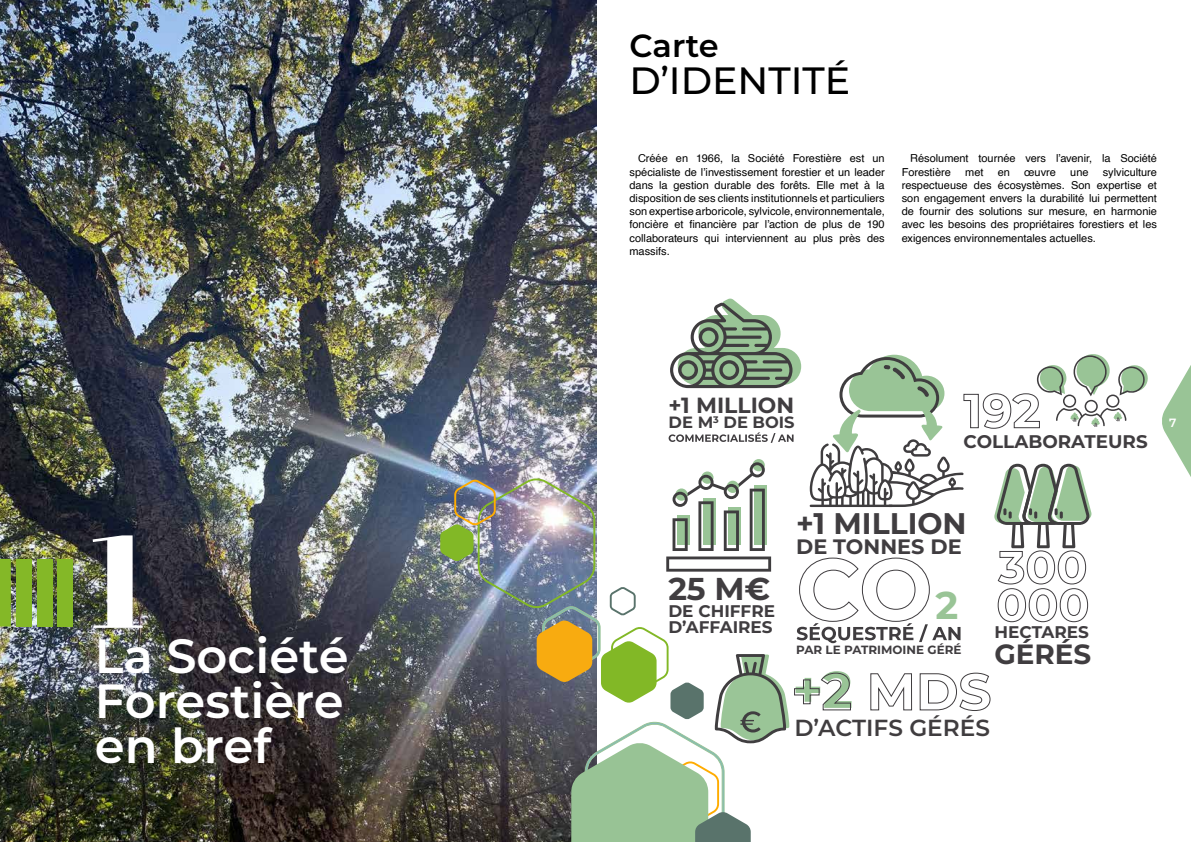
<style>
.page{position:relative;width:1191px;height:842px;background:#fff}
.page>*{position:absolute;margin:0;border:0;box-sizing:border-box;transform-origin:0 0}
.t1{font:130px "Abril Fatface";color:#fff}
.t2{font:700 51.6px "Montserrat";color:#99c496}
.t3{font:600 48px/45px "Montserrat";color:#fff;text-align:justify}
.t4{font:700 38.7px "Montserrat";color:#99c496}
.t5{font:500 38px "Montserrat";color:#000}
.t6{font:600 32px "Montserrat";color:#000}
.t7{font:700 31.6px "Montserrat";color:#403d40}
.t8{font:700 29.8px "Montserrat";color:#403d40}
.t9{font:700 27.8px "Montserrat";color:#403d40}
.t10{font:600 23.2px "Montserrat";color:#403d3f}
.t11{font:700 21.9px "Montserrat";color:#403d40}
.t12{font:700 20.9px "Montserrat";color:#403d40}
.t13{font:700 18.3px "Montserrat";color:#403d40}
.t14{font:700 16.9px "Montserrat";color:#403d40}
.t15{font:700 16.8px/16.7px "Montserrat";color:#403d40}
.t16{font:700 16.3px "Montserrat";color:#403d40}
.t17{font:600 12px "Montserrat";color:#fff}
.t18{font:700 11.9px "Montserrat";color:#403d40}
.t19{font:11px/13.2px "Helvetica";letter-spacing:-.005em;color:#000;text-align:justify}
</style>
<div class="page">
<svg style="left:1162px;top:365px;width:29px;height:112px"></svg>
<img style="left:0;top:0;width:597px;height:842px">
<div style="left:57px;top:559px;width:16px;height:67px;background:#84b827"></div>
<div style="left:37px;top:559px;width:16px;height:67px;background:#84b827"></div>
<div style="left:16px;top:559px;width:16px;height:67px;background:#84b827"></div>
<svg style="left:0;top:559px;width:11px;height:67px"></svg>
<svg style="left:440px;top:298px;width:708px;height:544px"></svg>
<h1 class="t1" style="left:91px;top:490px;width:57px">1</h1>
<h3 class="t3" style="left:95px;top:631px;width:255px">La Société Forestière en bref</h3>
<h3 class="t6" style="left:629px;top:23px;width:91px">Carte</h3>
<h3 class="t5" style="left:629px;top:54px;width:222px">D’IDENTITÉ</h3>
<p class="t19" style="left:629px;top:152px;width:257px;text-indent:9px">Créée en 1966, la Société Forestière est un spécialiste de l’investissement forestier et un leader dans la gestion durable des forêts. Elle met à la disposition de ses clients institutionnels et particuliers son expertise arboricole, sylvicole, environnementale, foncière et financière par l’action de plus de 190 collaborateurs qui interviennent au plus près des massifs.</p>
<p class="t19" style="left:901px;top:152px;width:257px;text-indent:9px">Résolument tournée vers l’avenir, la Société<br>Forestière</p>
<p class="t19" style="left:901px;top:165px;width:257px;text-indent:201px">sylviculture respectueuse des écosystèmes. Son expertise et son engagement envers la durabilité lui permettent de fournir des solutions sur mesure, en harmonie avec les besoins des propriétaires forestiers et les exigences environnementales actuelles.</p>
<p class="t19" style="left:965px;top:165px;width:20px">met</p>
<p class="t19" style="left:997px;top:165px;width:14px">en</p>
<p class="t19" style="left:1024px;top:165px;width:33px">œuvre</p>
<p class="t19" style="left:1070px;top:165px;width:20px">une</p>
<h3 class="t11" style="left:668px;top:389px;width:127px">+1 MILLION</h3>
<h3 class="t16" style="left:668px;top:410px;width:127px">DE M<sup>3</sup> DE BOIS</h3>
<h3 class="t13" style="left:963px;top:429px;width:186px">COLLABORATEURS</h3>
<p class="t17" style="left:1169px;top:414px;width:9px">7</p>
<h3 class="t7" style="left:668px;top:566px;width:104px">25 M€</h3>
<h3 class="t15" style="left:668px;top:601px;width:108px">DE CHIFFRE<br>D’AFFAIRES</h3>
<h3 class="t8" style="left:796px;top:502px;width:172px">+1 MILLION</h3>
<h3 class="t12" style="left:796px;top:531px;width:167px">DE TONNES DE</h3>
<h3 class="t4" style="left:935px;top:578px;width:24px">2</h3>
<p class="t18" style="left:796px;top:641px;width:167px">PAR LE PATRIMOINE GÉRÉ</p>
<h2 class="t2" style="left:792px;top:652px;width:62px">+2</h2>
<h3 class="t14" style="left:994px;top:620px;width:96px">HECTARES</h3>
<h3 class="t9" style="left:994px;top:634px;width:98px">GÉRÉS</h3>
<h3 class="t10" style="left:794px;top:711px;width:197px">D’ACTIFS GÉRÉS</h3>
</div>
